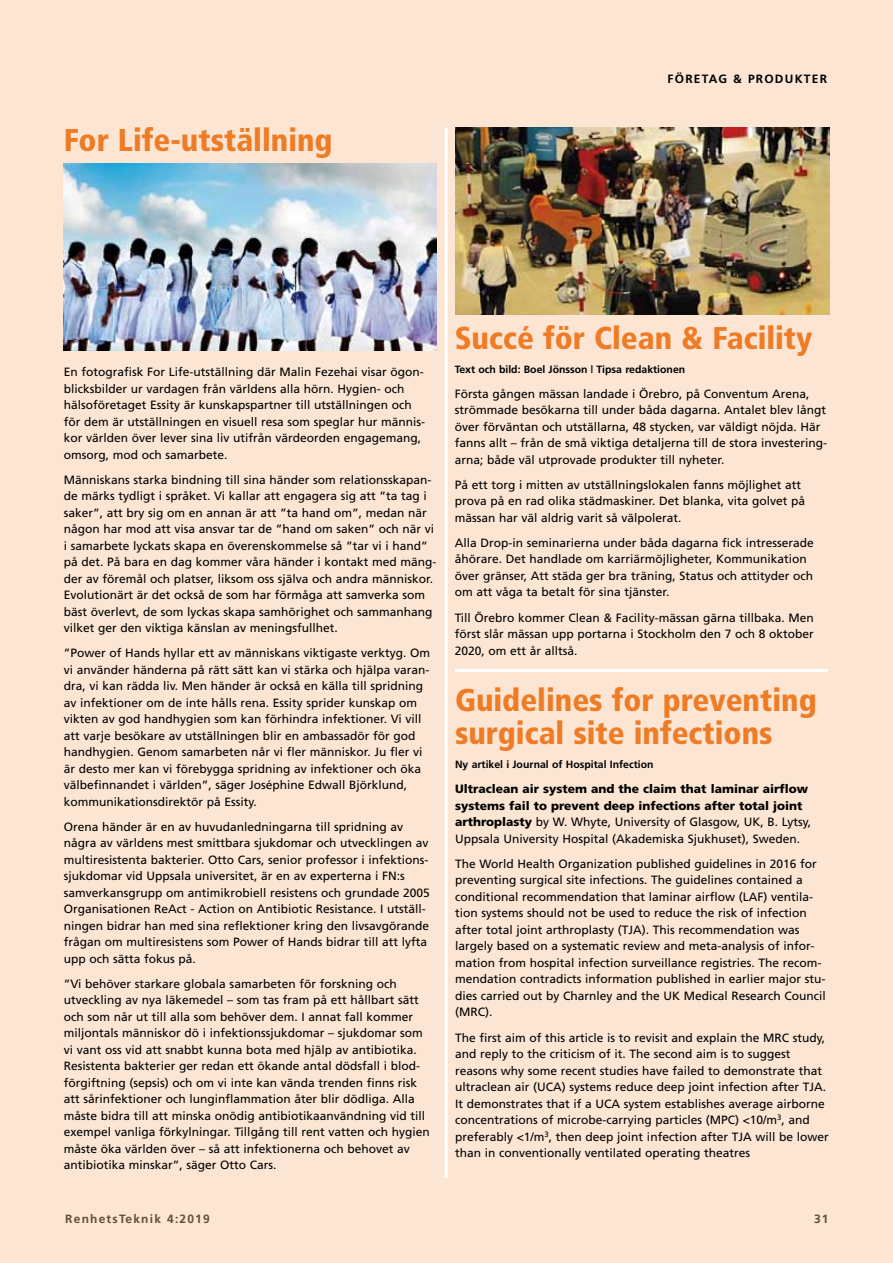
<style>
.page{position:relative;width:893px;height:1263px;background:#fce6d3}
.page>*{position:absolute;margin:0;border:0;box-sizing:border-box;transform-origin:0 0}
.t1{font:900 condensed 31.5px/33px "Frutiger";color:#ee7c27}
.t2{font:12px/16.5px "Frutiger";color:#000}
.t3{font:900 12px/16.5px "Frutiger";color:#000}
.t4{font:700 12px "Frutiger";letter-spacing:.1em;color:#000}
.t5{font:700 10.5px "Frutiger";color:#000}
.s1{font-weight:400}
</style>
<div class="page">
<img style="left:64px;top:164px;width:372px;height:187px">
<img style="left:456px;top:128px;width:373px;height:187px">
<hr style="left:455px;top:669px;width:373px;height:3px;background:#fff">
<hr style="left:445px;top:127px;width:3px;height:1051px;background:#fff">
<h1 class="t1" style="left:64px;top:124px;width:270px">For Life-utställning</h1>
<p class="t4" style="left:668px;top:72px;width:161px">FÖRETAG &amp; PRODUKTER</p>
<p class="t2" style="left:64px;top:364px;width:363px">En fotografisk For Life-utställning där Malin Fezehai visar ögon&shy;blicksbilder ur vardagen från världens alla hörn. Hygien- och hälsoföretaget Essity är kunskapspartner till utställningen och för dem är utställningen en visuell resa som speglar hur männis&shy;kor världen över lever sina liv utifrån värdeorden engagemang, omsorg, mod och samarbete.</p>
<p class="t2" style="left:64px;top:472px;width:374px">Människans starka bindning till sina händer som relationsskapan&shy;de märks tydligt i språket. Vi kallar att engagera sig att ”ta tag i saker”, att bry sig om en annan är att ”ta hand om”, medan när någon har mod att visa ansvar tar de ”hand om saken” och när vi i samarbete lyckats skapa en överenskommelse så ”tar vi i hand” på det. På bara en dag kommer våra händer i kontakt med mäng&shy;der av föremål och platser, liksom oss själva och andra människor.<br>Evolutionärt är det också de som har förmåga att samverka som bäst överlevt, de som lyckas skapa samhörighet och sammanhang vilket ger den viktiga känslan av meningsfullhet.</p>
<p class="t2" style="left:64px;top:645px;width:368px">”Power of Hands hyllar ett av människans viktigaste verktyg. Om vi använder händerna på rätt sätt kan vi stärka och hjälpa varan&shy;dra, vi kan rädda liv. Men händer är också en källa till spridning av infektioner om de inte hålls rena. Essity sprider kunskap om vikten av god handhygien som kan förhindra infektioner. Vi vill att varje besökare av utställningen blir en ambassadör för god handhygien. Genom samarbeten når vi fler människor. Ju fler vi är desto mer kan vi förebygga spridning av infektioner och öka välbefinnandet i världen”, säger Joséphine Edwall Björklund, kommunikationsdirektör på Essity.</p>
<p class="t2" style="left:64px;top:819px;width:368px">Orena händer är en av huvudanledningarna till spridning av några av världens mest smittbara sjukdomar och utvecklingen av multiresistenta bakterier. Otto Cars, senior professor i infektions&shy;sjukdomar vid Uppsala universitet, är en av experterna i FN:s samverkansgrupp om antimikrobiell resistens och grundade 2005<br>Organisationen ReAct - Action on Antibiotic Resistance. I utställ&shy;ningen bidrar han med sina reflektioner kring den livsavgörande frågan om multiresistens som Power of Hands bidrar till att lyfta upp och sätta fokus på.</p>
<p class="t2" style="left:64px;top:976px;width:367px">”Vi behöver starkare globala samarbeten för forskning och utveckling av nya läkemedel – som tas fram på ett hållbart sätt och som når ut till alla som behöver dem. I annat fall kommer miljontals människor dö i infektionssjukdomar – sjukdomar som vi vant oss vid att snabbt kunna bota med hjälp av antibiotika.<br>Resistenta bakterier ger redan ett ökande antal dödsfall i blod&shy;förgiftning (sepsis) och om vi inte kan vända trenden finns risk att sårinfektioner och lunginflammation åter blir dödliga. Alla måste bidra till att minska onödig antibiotikaanvändning vid till exempel vanliga förkylningar. Tillgång till rent vatten och hygien måste öka världen över – så att infektionerna och behovet av antibiotika minskar”, säger Otto Cars.</p>
<h1 class="t1" style="left:455px;top:322px;width:359px">Succé för Clean &amp; Facility</h1>
<p class="t5" style="left:455px;top:363px;width:232px">Text och bild: Boel Jönsson | Tipsa redaktionen</p>
<p class="t2" style="left:455px;top:386px;width:374px">Första gången mässan landade i Örebro, på Conventum Arena, strömmade besökarna till under båda dagarna. Antalet blev långt över förväntan och utställarna, 48 stycken, var väldigt nöjda. Här fanns allt – från de små viktiga detaljerna till de stora investering&shy;arna; både väl utprovade produkter till nyheter.</p>
<p class="t2" style="left:455px;top:477px;width:352px">På ett torg i mitten av utställningslokalen fanns möjlighet att prova på en rad olika städmaskiner. Det blanka, vita golvet på mässan har väl aldrig varit så välpolerat.</p>
<p class="t2" style="left:455px;top:535px;width:361px">Alla Drop-in seminarierna under båda dagarna fick intresserade åhörare. Det handlade om karriärmöjligheter, Kommunikation över gränser, Att städa ger bra träning, Status och attityder och om att våga ta betalt för sina tjänster.</p>
<p class="t2" style="left:455px;top:609px;width:361px;text-align:justify">Till Örebro kommer Clean &amp; Facility-mässan gärna tillbaka. Men först slår mässan upp portarna i Stockholm den 7 och 8 oktober 2020, om ett år alltså.</p>
<h1 class="t1" style="left:455px;top:684px;width:363px">Guidelines for preventing surgical site infections</h1>
<p class="t5" style="left:455px;top:759px;width:200px">Ny artikel i Journal of Hospital Infection</p>
<p class="t3" style="left:455px;top:781px;width:358px">Ultraclean air system and the claim that laminar airflow systems fail to prevent deep infections after total joint arthroplasty <span class="s1">by W. Whyte, University of Glasgow, UK, B. Lytsy, Uppsala University Hospital (Akademiska Sjukhuset), Sweden.</span></p>
<p class="t2" style="left:455px;top:856px;width:372px">The World Health Organization published guidelines in 2016 for preventing surgical site infections. The guidelines contained a conditional recommendation that laminar airflow (LAF) ventila&shy;tion systems should not be used to reduce the risk of infection after total joint arthroplasty (TJA). This recommendation was largely based on a systematic review and meta-analysis of infor&shy;mation from hospital infection surveillance registries. The recom&shy;mendation contradicts information published in earlier major stu&shy;dies carried out by Charnley and the UK Medical Research Council (MRC).</p>
<p class="t2" style="left:455px;top:1029px;width:375px">The first aim of this article is to revisit and explain the MRC study, and reply to the criticism of it. The second aim is to suggest reasons why some recent studies have failed to demonstrate that ultraclean air (UCA) systems reduce deep joint infection after TJA.<br>It demonstrates that if a UCA system establishes average airborne concentrations of microbe-carrying particles (MPC) &lt;10/m<sup>3</sup>, and preferably &lt;1/m<sup>3</sup>, then deep joint infection after TJA will be lower than in conventionally ventilated operating theatres</p>
<p class="t4" style="left:65px;top:1211px;width:146px">RenhetsTeknik 4:2019</p>
<p class="t4" style="left:814px;top:1211px;width:16px">31</p>
</div>
